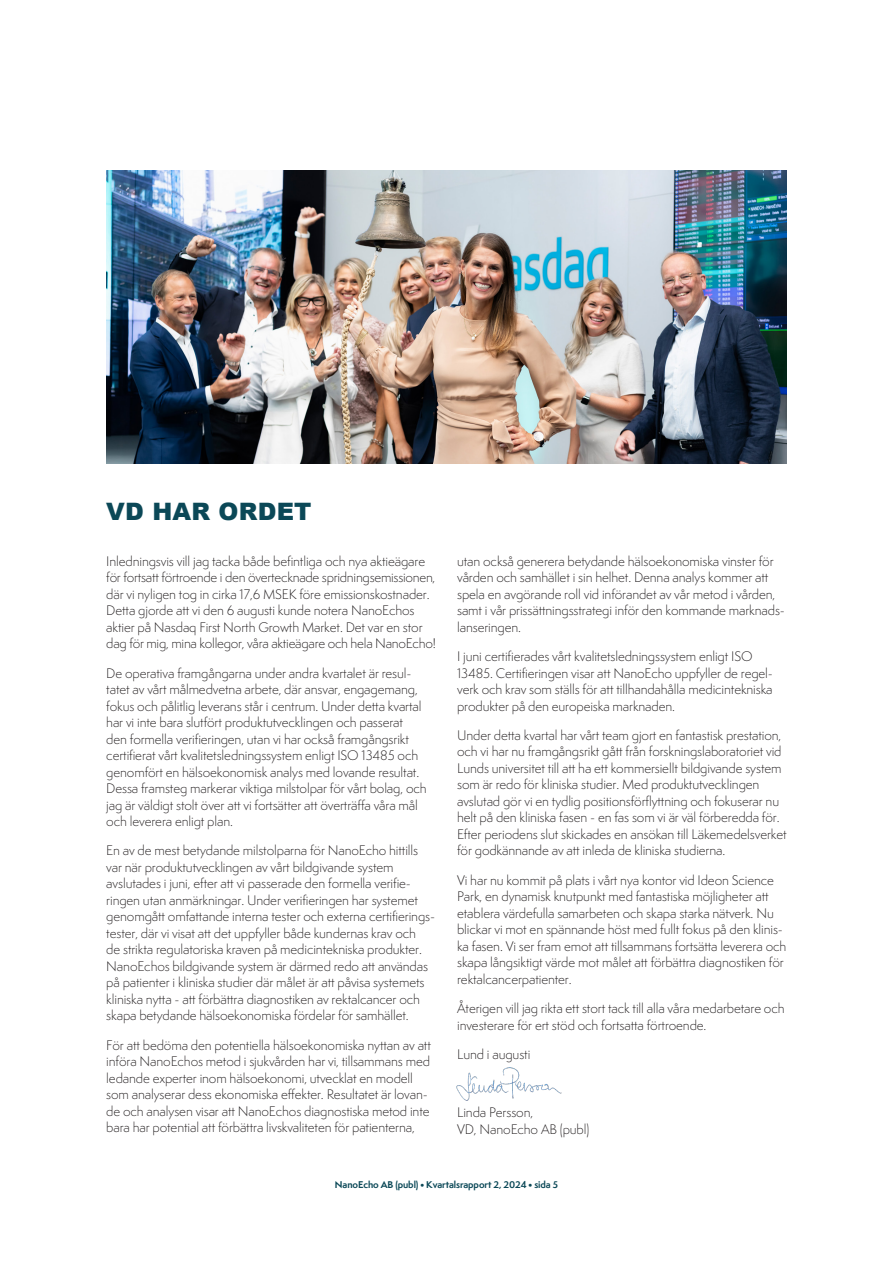
<style>
.page{position:relative;width:893px;height:1263px;background:#fff}
.page>*{position:absolute;margin:0;border:0;box-sizing:border-box;transform-origin:0 0}
.Rubrik{font:900 24px "Arial";letter-spacing:.01em;color:#0b4857}
.Bröd_1{font:300 12.75px/16.5px "Semplicita Pro";letter-spacing:-.01em;color:#231f20}
.t1{font:700 9px "Semplicita Pro";letter-spacing:-.01em;color:#0b4857}
</style>
<div class="page">
<img style="left:106px;top:170px;width:681px;height:293px">
<img style="left:456px;top:1067px;width:106px;height:34px">
<p class="Rubrik" style="left:106px;top:494px;width:207px">VD HAR ORDET</p>
<p class="Bröd_1" style="left:106px;top:553px;width:331px">Inledningsvis vill jag tacka både befintliga och nya aktieägare för fortsatt förtroende i den övertecknade spridningsemissionen, där vi nyligen tog in cirka 17,6 MSEK före emissionskostnader.<br>Detta gjorde att vi den 6 augusti kunde notera NanoEchos aktier på Nasdaq First North Growth Market. Det var en stor dag för mig, mina kollegor, våra aktieägare och hela NanoEcho!</p>
<p class="Bröd_1" style="left:106px;top:665px;width:322px">De operativa framgångarna under andra kvartalet är resul&shy;tatet av vårt målmedvetna arbete, där ansvar, engagemang, fokus och pålitlig leverans står i centrum. Under detta kvartal har vi inte bara slutfört produktutvecklingen och passerat den formella verifieringen, utan vi har också framgångsrikt certifierat vårt kvalitetsledningssystem enligt ISO 13485 och genomfört en hälsoekonomisk analys med lovande resultat.<br>Dessa framsteg markerar viktiga milstolpar för vårt bolag, och jag är väldigt stolt över att vi fortsätter att överträffa våra mål och leverera enligt plan.</p>
<p class="Bröd_1" style="left:106px;top:842px;width:330px">En av de mest betydande milstolparna för NanoEcho hittills var när produktutvecklingen av vårt bildgivande system avslutades i juni, efter att vi passerade den formella verifie&shy;ringen utan anmärkningar. Under verifieringen har systemet genomgått omfattande interna tester och externa certifierings&shy;tester, där vi visat att det uppfyller både kundernas krav och<br>de strikta regulatoriska kraven på medicintekniska produkter.<br>NanoEchos bildgivande system är därmed redo att användas på patienter i kliniska studier där målet är att påvisa systemets kliniska nytta - att förbättra diagnostiken av rektalcancer och skapa betydande hälsoekonomiska fördelar för samhället.</p>
<p class="Bröd_1" style="left:106px;top:1037px;width:326px">För att bedöma den potentiella hälsoekonomiska nyttan av att införa NanoEchos metod i sjukvården har vi, tillsammans med ledande experter inom hälsoekonomi, utvecklat en modell som analyserar dess ekonomiska effekter. Resultatet är lovan&shy;de och analysen visar att NanoEchos diagnostiska metod inte bara har potential att förbättra livskvaliteten för patienterna,</p>
<p class="Bröd_1" style="left:457px;top:553px;width:329px">utan också generera betydande hälsoekonomiska vinster för vården och samhället i sin helhet. Denna analys kommer att spela en avgörande roll vid införandet av vår metod i vården, samt i vår prissättningsstrategi inför den kommande marknads&shy;lanseringen.</p>
<p class="Bröd_1" style="left:457px;top:648px;width:317px">I juni certifierades vårt kvalitetsledningssystem enligt ISO 13485. Certifieringen visar att NanoEcho uppfyller de regel&shy;verk och krav som ställs för att tillhandahålla medicintekniska produkter på den europeiska marknaden.</p>
<p class="Bröd_1" style="left:457px;top:727px;width:331px">Under detta kvartal har vårt team gjort en fantastisk prestation, och vi har nu framgångsrikt gått från forskningslaboratoriet vid Lunds universitet till att ha ett kommersiellt bildgivande system som är redo för kliniska studier. Med produktutvecklingen avslutad gör vi en tydlig positionsförflyttning och fokuserar nu helt på den kliniska fasen - en fas som vi är väl förberedda för.<br>Efter periodens slut skickades en ansökan till Läkemedelsverket för godkännande av att inleda de kliniska studierna.</p>
<p class="Bröd_1" style="left:457px;top:872px;width:331px">Vi har nu kommit på plats i vårt nya kontor vid Ideon Science Park, en dynamisk knutpunkt med fantastiska möjligheter att etablera värdefulla samarbeten och skapa starka nätverk. Nu blickar vi mot en spännande höst med fullt fokus på den klinis&shy;ka fasen. Vi ser fram emot att tillsammans fortsätta leverera och skapa långsiktigt värde mot målet att förbättra diagnostiken för rektalcancerpatienter.</p>
<p class="Bröd_1" style="left:457px;top:1000px;width:329px">Återigen vill jag rikta ett stort tack till alla våra medarbetare och investerare för ert stöd och fortsatta förtroende.</p>
<p class="Bröd_1" style="left:457px;top:1046px;width:75px">Lund i augusti</p>
<p class="Bröd_1" style="left:457px;top:1104px;width:134px">Linda Persson,<br>VD, NanoEcho AB (publ)</p>
<p class="t1" style="left:335px;top:1178px;width:225px">NanoEcho AB (publ) • Kvartalsrapport 2, 2024 • sida 5</p>
</div>
